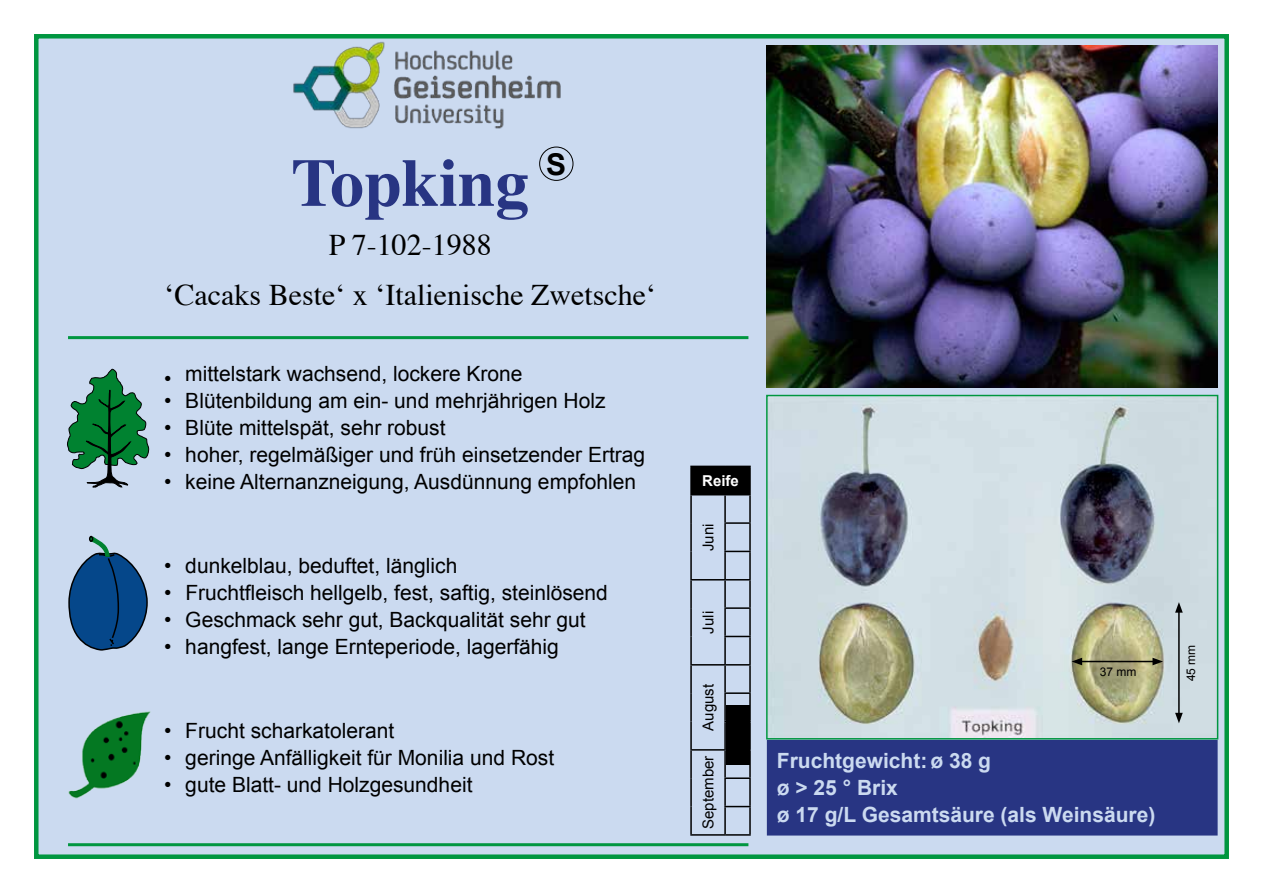
<style>
.page{position:relative;width:1263px;height:893px;background:#fff}
.page>*{position:absolute;margin:0;border:0;box-sizing:border-box;transform-origin:0 0}
.t1{font:700 67.5px "Times";color:#283583}
.t2{font:30px/49.5px "Times";color:#000;text-align:center}
.t3{font:700 30px "Arial";color:#000}
.t4{font:21px "Arial";color:#000}
.t5{font:700 21px/27px "Arial";color:#cbdaf0}
.t6{font:15px "Arial";color:#000}
.t7{font:700 15px "Arial";color:#fff}
.t8{font:12px "Arial";color:#000}
</style>
<div class="page">
<div style="left:34px;top:34px;width:1195px;height:825px;background:#cbdaf0;border:4px solid #009640"></div>
<hr style="left:68px;top:336px;width:680px;height:3px;background:#009640">
<hr style="left:68px;top:843px;width:680px;height:3px;background:#009640">
<img style="left:277px;top:37px;width:298px;height:92px">
<div style="left:539px;top:147px;width:34px;height:34px;border:1px solid #000;border-radius:50%"></div>
<img style="left:767px;top:46px;width:450px;height:342px">
<svg style="left:67px;top:369px;width:82px;height:118px"></svg>
<img style="left:68px;top:711px;width:83px;height:88px">
<svg style="left:68px;top:535px;width:80px;height:116px"></svg>
<div style="left:691px;top:466px;width:59px;height:29px;background:#000"></div>
<hr style="left:690px;top:495px;width:2px;height:28px;background:#000">
<hr style="left:724px;top:495px;width:2px;height:27px;background:#000">
<hr style="left:749px;top:495px;width:2px;height:27px;background:#000">
<hr style="left:690px;top:523px;width:2px;height:28px;background:#000">
<hr style="left:724px;top:522px;width:27px;height:2px;background:#000">
<hr style="left:724px;top:524px;width:2px;height:27px;background:#000">
<hr style="left:749px;top:524px;width:2px;height:27px;background:#000">
<hr style="left:690px;top:551px;width:2px;height:28px;background:#000">
<svg style="left:724px;top:551px;width:27px;height:1px"></svg>
<hr style="left:724px;top:552px;width:2px;height:27px;background:#000">
<hr style="left:749px;top:552px;width:2px;height:27px;background:#000">
<hr style="left:690px;top:579px;width:35px;height:1px;background:#000">
<hr style="left:690px;top:580px;width:2px;height:28px;background:#000">
<svg style="left:725px;top:579px;width:26px;height:1px"></svg>
<hr style="left:724px;top:580px;width:2px;height:27px;background:#000">
<hr style="left:749px;top:580px;width:2px;height:27px;background:#000">
<hr style="left:690px;top:608px;width:2px;height:28px;background:#000">
<hr style="left:724px;top:607px;width:27px;height:2px;background:#000">
<hr style="left:724px;top:609px;width:2px;height:27px;background:#000">
<hr style="left:749px;top:609px;width:2px;height:27px;background:#000">
<hr style="left:690px;top:636px;width:2px;height:28px;background:#000">
<svg style="left:724px;top:636px;width:27px;height:1px"></svg>
<hr style="left:724px;top:637px;width:2px;height:27px;background:#000">
<hr style="left:749px;top:637px;width:2px;height:27px;background:#000">
<hr style="left:690px;top:664px;width:35px;height:2px;background:#000">
<hr style="left:690px;top:666px;width:2px;height:27px;background:#000">
<hr style="left:725px;top:664px;width:26px;height:2px;background:#000">
<hr style="left:724px;top:666px;width:2px;height:26px;background:#000">
<hr style="left:749px;top:666px;width:2px;height:26px;background:#000">
<hr style="left:690px;top:693px;width:2px;height:28px;background:#000">
<hr style="left:724px;top:692px;width:27px;height:2px;background:#000">
<hr style="left:724px;top:694px;width:2px;height:27px;background:#000">
<hr style="left:749px;top:694px;width:2px;height:27px;background:#000">
<hr style="left:690px;top:721px;width:2px;height:28px;background:#000">
<hr style="left:724px;top:722px;width:2px;height:27px;background:#000">
<hr style="left:749px;top:722px;width:2px;height:27px;background:#000">
<hr style="left:690px;top:749px;width:35px;height:2px;background:#000">
<hr style="left:690px;top:751px;width:2px;height:27px;background:#000">
<hr style="left:725px;top:749px;width:26px;height:2px;background:#000">
<hr style="left:724px;top:751px;width:2px;height:26px;background:#000">
<hr style="left:749px;top:751px;width:2px;height:26px;background:#000">
<hr style="left:690px;top:778px;width:2px;height:28px;background:#000">
<hr style="left:724px;top:777px;width:27px;height:2px;background:#000">
<hr style="left:724px;top:779px;width:2px;height:27px;background:#000">
<hr style="left:749px;top:779px;width:2px;height:27px;background:#000">
<hr style="left:690px;top:806px;width:2px;height:28px;background:#000">
<svg style="left:724px;top:806px;width:27px;height:1px"></svg>
<hr style="left:724px;top:807px;width:2px;height:27px;background:#000">
<hr style="left:749px;top:807px;width:2px;height:27px;background:#000">
<hr style="left:690px;top:834px;width:35px;height:2px;background:#000">
<hr style="left:725px;top:834px;width:26px;height:2px;background:#000">
<hr style="left:690px;top:466px;width:35px;height:1px;background:#000">
<hr style="left:690px;top:467px;width:2px;height:27px;background:#000">
<hr style="left:749px;top:467px;width:2px;height:27px;background:#000">
<hr style="left:690px;top:494px;width:35px;height:1px;background:#000">
<div style="left:726px;top:705px;width:23px;height:60px;background:#000"></div>
<div style="left:768px;top:741px;width:449px;height:94px;background:#283583"></div>
<div style="left:767px;top:740px;width:450px;height:95px;border:2px solid #283583"></div>
<img style="left:769px;top:398px;width:446px;height:338px">
<div style="left:766px;top:395px;width:452px;height:344px;border:2px solid #009640"></div>
<hr style="left:1080px;top:661px;width:75px;height:1px;background:#000">
<svg style="left:1071px;top:658px;width:11px;height:7px"></svg>
<svg style="left:1152px;top:658px;width:11px;height:7px"></svg>
<hr style="left:1178px;top:610px;width:2px;height:105px;background:#000">
<svg style="left:1175px;top:713px;width:8px;height:10px"></svg>
<svg style="left:1175px;top:602px;width:8px;height:11px"></svg>
<h2 class="t3" style="left:546px;top:144px;width:22px">S</h2>
<h1 class="t1" style="left:291px;top:118px;width:239px">Topking</h1>
<h2 class="t2" style="left:165px;top:218px;width:493px">P 7-102-1988<br>‘Cacaks Beste‘ x ‘Italienische Zwetsche‘</h2>
<p class="t4" style="left:164px;top:360px;width:360px">• mittelstark wachsend, lockere Krone</p>
<p class="t4" style="left:164px;top:387px;width:443px">• Blütenbildung am ein- und mehrjährigen Holz</p>
<p class="t4" style="left:164px;top:414px;width:283px">• Blüte mittelspät, sehr robust</p>
<p class="t4" style="left:164px;top:441px;width:483px">• hoher, regelmäßiger und früh einsetzender Ertrag</p>
<p class="t4" style="left:164px;top:468px;width:473px">• keine Alternanzneigung, Ausdünnung empfohlen</p>
<p class="t4" style="left:164px;top:552px;width:295px">• dunkelblau, beduftet, länglich</p>
<p class="t4" style="left:164px;top:579px;width:445px">• Fruchtfleisch hellgelb, fest, saftig, steinlösend</p>
<p class="t4" style="left:164px;top:606px;width:423px">• Geschmack sehr gut, Backqualität sehr gut</p>
<p class="t4" style="left:164px;top:633px;width:396px">• hangfest, lange Ernteperiode, lagerfähig</p>
<p class="t4" style="left:164px;top:717px;width:232px">• Frucht scharkatolerant</p>
<p class="t4" style="left:164px;top:744px;width:392px">• geringe Anfälligkeit für Monilia und Rost</p>
<p class="t4" style="left:164px;top:771px;width:310px">• gute Blatt- und Holzgesundheit</p>
<p class="t7" style="left:702px;top:471px;width:38px">Reife</p>
<p class="t6" style="left:698px;top:551px;width:29px;rotate:-90deg">Juni</p>
<p class="t6" style="left:698px;top:633px;width:24px;rotate:-90deg">Juli</p>
<p class="t8" style="left:1100px;top:663px;width:38px">37 mm</p>
<p class="t6" style="left:698px;top:731px;width:48px;rotate:-90deg">August</p>
<p class="t6" style="left:698px;top:829px;width:75px;rotate:-90deg">September</p>
<p class="t5" style="left:777px;top:748px;width:380px">Fruchtgewicht:ø 38 g<br>ø &gt; 25 ° Brix<br>ø 17 g/L Gesamtsäure (als Weinsäure)</p>
<p class="t8" style="left:1183px;top:681px;width:38px;rotate:-90deg">45 mm</p>
</div>
